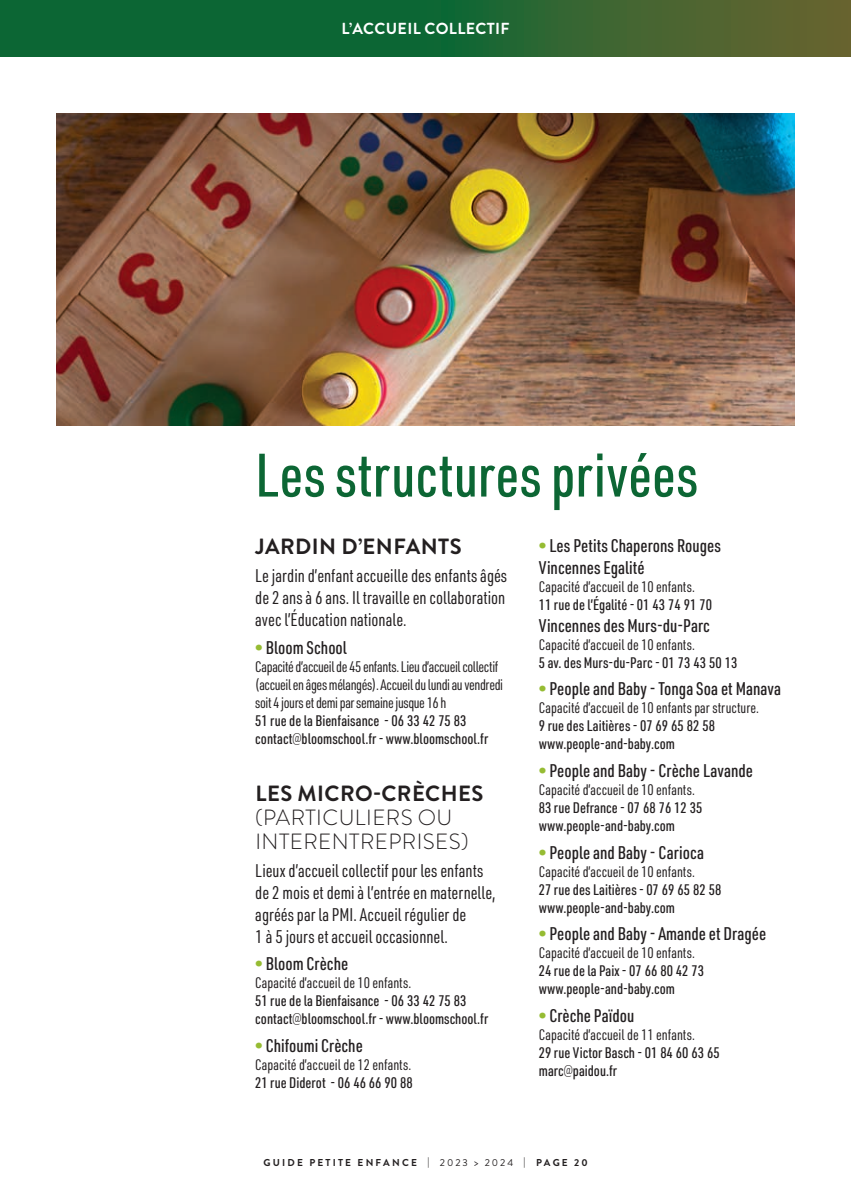
<style>
.page{position:relative;width:851px;height:1191px;background:#fff}
.page>*{position:absolute;margin:0;border:0;box-sizing:border-box;transform-origin:0 0}
.t1{font:500 60px "URWDIN Cond";letter-spacing:.01em;color:#0c6634}
.t2{font:300 22px/24px "Brandon Grotesque";letter-spacing:.02em;color:#231f20}
.t3{font:700 22px "Brandon Grotesque";letter-spacing:.02em;color:#231f20}
.t4{font:18px/22px "URWDIN Cond";color:#231f20;text-align:justify}
.t5{font:500 18px/22px "URWDIN Cond";color:#231f20}
.t6{font:700 16px "Brandon Grotesque";letter-spacing:.02em;color:#fff}
.t7{font:500 15px/18px "URWDIN Cond";color:#231f20}
.t8{font:15px "URWDIN Cond";color:#231f20}
.t9{font:15px/18px "URWDIN Cond";letter-spacing:-.025em;color:#231f20}
.t10{font:700 10px "Brandon Grotesque";letter-spacing:.22em;color:#231f20}
.s1{color:#96bc33}
.s2{font-weight:200}
.s3{font-weight:400}
</style>
<div class="page">
<svg style="left:0;top:0;width:850px;height:57px;background:#256532"></svg>
<img style="left:57px;top:113px;width:737px;height:312px">
<p class="t6" style="left:341px;top:17px;width:169px">L’ACCUEIL COLLECTIF</p>
<h1 class="t1" style="left:255px;top:435px;width:444px">Les structures privées</h1>
<h2 class="t3" style="left:255px;top:531px;width:208px">JARDIN D’ENFANTS</h2>
<p class="t4" style="left:255px;top:564px;width:253px">Le jardin d’enfant accueille des enfants âgés de 2 ans à 6 ans. Il travaille en collaboration avec l’Éducation nationale.</p>
<p class="t5" style="left:255px;top:635px;width:93px"><span class="s1">•</span> Bloom School</p>
<p class="t9" style="left:255px;top:657px;width:249px">Capacité d’accueil de 45 enfants. Lieu d’accueil collectif (accueil en âges mélangés). Accueil du lundi au vendredi soit 4 jours et demi par semaine jusque 16 h</p>
<p class="t7" style="left:255px;top:711px;width:234px">51 rue de la Bienfaisance - 06 33 42 75 83 contact<span class="s2">@</span>bloomschool.fr - www.bloomschool.fr</p>
<h2 class="t3" style="left:255px;top:778px;width:229px">LES MICRO-CRÈCHES</h2>
<h2 class="t2" style="left:255px;top:805px;width:215px">(PARTICULIERS OU<br>INTERENTREPRISES)</h2>
<p class="t4" style="left:255px;top:858px;width:242px;text-align:left">Lieux d’accueil collectif pour les enfants de 2 mois et demi à l’entrée en maternelle, agréés par la PMI. Accueil régulier de<br>1 à 5 jours et accueil occasionnel.</p>
<p class="t5" style="left:255px;top:952px;width:94px"><span class="s1">•</span> Bloom Crèche</p>
<p class="t8" style="left:255px;top:973px;width:157px">Capacité d’accueil de 10 enfants.</p>
<p class="t7" style="left:255px;top:991px;width:234px">51 rue de la Bienfaisance - 06 33 42 75 83 contact<span class="s2">@</span>bloomschool.fr - www.bloomschool.fr</p>
<p class="t5" style="left:255px;top:1034px;width:109px"><span class="s1">•</span> Chifoumi Crèche</p>
<p class="t8" style="left:255px;top:1054px;width:157px">Capacité d’accueil de 12 enfants.</p>
<p class="t7" style="left:255px;top:1073px;width:159px">21 rue Diderot - 06 46 66 90 88</p>
<p class="t5" style="left:539px;top:533px;width:183px"><span class="s1">•</span> Les Petits Chaperons Rouges<br>Vincennes Egalité</p>
<p class="t8" style="left:539px;top:576px;width:157px">Capacité d’accueil de 10 enfants.</p>
<p class="t7" style="left:539px;top:595px;width:174px">11 rue de l’Égalité - 01 43 74 91 70</p>
<p class="t5" style="left:539px;top:613px;width:172px">Vincennes des Murs-du-Parc</p>
<p class="t8" style="left:539px;top:634px;width:157px">Capacité d’accueil de 10 enfants.</p>
<p class="t7" style="left:539px;top:653px;width:200px">5 av. des Murs-du-Parc - 01 73 43 50 13</p>
<p class="t5" style="left:539px;top:677px;width:243px"><span class="s1">•</span> People and Baby - Tonga Soa et Manava</p>
<p class="t8" style="left:539px;top:698px;width:222px">Capacité d’accueil de 10 enfants par structure.</p>
<p class="t7" style="left:539px;top:716px;width:178px">9 rue des Laitières - 07 69 65 82 58 www.people-and-baby.com</p>
<p class="t5" style="left:539px;top:759px;width:215px"><span class="s1">•</span> People and Baby - Crèche Lavande</p>
<p class="t8" style="left:539px;top:780px;width:157px">Capacité d’accueil de 10 enfants.</p>
<p class="t7" style="left:539px;top:798px;width:165px">83 rue Defrance - 07 68 76 12 35 www.people-and-baby.com</p>
<p class="t5" style="left:539px;top:840px;width:166px"><span class="s1">•</span> People and Baby - Carioca</p>
<p class="t8" style="left:539px;top:861px;width:157px">Capacité d’accueil de 10 enfants.</p>
<p class="t7" style="left:539px;top:880px;width:184px">27 rue des Laitières - 07 69 65 82 58 www.people-and-baby.com</p>
<p class="t5" style="left:539px;top:922px;width:229px"><span class="s1">•</span> People and Baby - Amande et Dragée</p>
<p class="t8" style="left:539px;top:943px;width:157px">Capacité d’accueil de 10 enfants.</p>
<p class="t7" style="left:539px;top:961px;width:167px">24 rue de la Paix - 07 66 80 42 73 www.people-and-baby.com</p>
<p class="t5" style="left:539px;top:1004px;width:97px"><span class="s1">•</span> Crèche Païdou</p>
<p class="t8" style="left:539px;top:1025px;width:157px">Capacité d’accueil de 11 enfants.</p>
<p class="t7" style="left:539px;top:1043px;width:182px">29 rue Victor Basch - 01 84 60 63 65 marc<span class="s2">@</span>paidou.fr</p>
<p class="t10" style="left:263px;top:1155px;width:326px">GUIDE PETITE ENFANCE <span class="s3">| 2023 &gt; 2024 |</span> PAGE 20</p>
</div>
